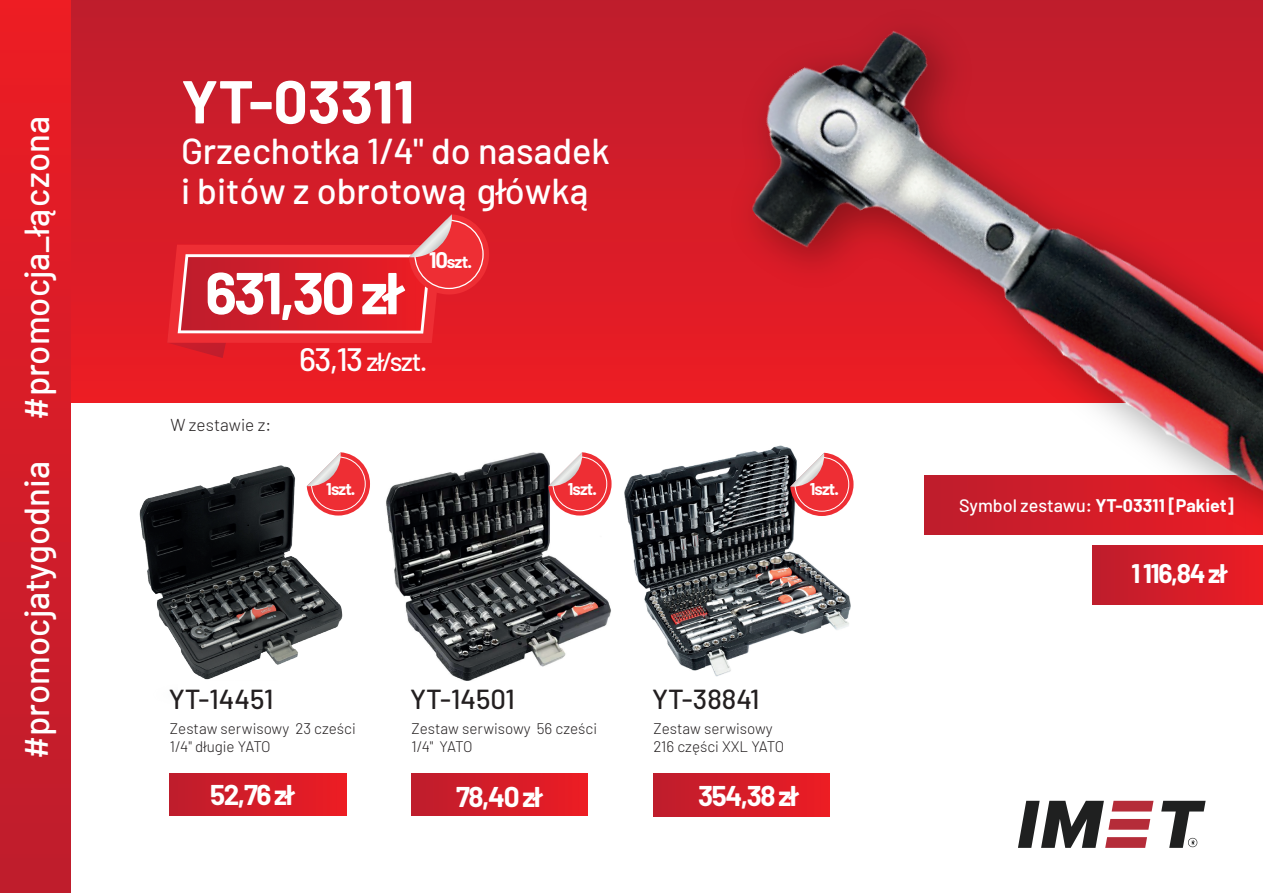
<style>
.page{position:relative;width:1263px;height:893px;background:#fff}
.page>*{position:absolute;margin:0;border:0;box-sizing:border-box;transform-origin:0 0}
.t1{font:700 60.45px "Barlow";color:#fff}
.t2{font:700 58.95px "Barlow";letter-spacing:-.05em;color:#fff}
.t3{font:500 36px/40.3px "Barlow";color:#fff}
.t4{font:500 34.8px "Barlow";color:#fff}
.t5{font:700 27.9px "Barlow";letter-spacing:-.05em;color:#fff}
.t6{font:500 27.45px "Barlow";color:#231f20}
.t7{font:700 26.25px "Barlow";letter-spacing:-.05em;color:#fff}
.t8{font:500 26.1px "Barlow";color:#fff}
.t9{font:700 17.85px "Barlow";color:#fff}
.t10{font:300 17.25px "Barlow";color:#231f20}
.t11{font:700 17.25px "Barlow";color:#fff}
.t12{font:700 16.65px "Barlow";letter-spacing:-.05em;color:#fff}
.t13{font:300 15.3px/18.3px "Barlow";color:#231f20}
.s1{font-size:22.05px}
.s2{font-size:32.4px}
.s3{font-weight:500}
</style>
<div class="page">
<img style="left:139px;top:465px;width:204px;height:215px">
<img style="left:386px;top:452px;width:226px;height:229px">
<img style="left:624px;top:463px;width:80px;height:208px">
<div style="left:0;top:0;width:1263px;height:403px;background:linear-gradient(to bottom,#be1d2d,#ed1c24)"></div>
<svg style="left:167px;top:214px;width:322px;height:144px;background:#de2b35"></svg>
<svg style="left:307px;top:452px;width:63px;height:64px"></svg>
<div style="left:170px;top:773px;width:176px;height:43px;background:linear-gradient(to right,#be1d2d,#ec1c24)"></div>
<svg style="left:548px;top:452px;width:63px;height:64px"></svg>
<div style="left:411px;top:773px;width:177px;height:43px;background:linear-gradient(to right,#bd1d2d,#ed1c24)"></div>
<div style="left:0;top:0;width:70px;height:893px;background:linear-gradient(to bottom,#ed1c24,#be1d2d)"></div>
<svg style="left:1018px;top:801px;width:135px;height:47px"></svg>
<svg style="left:1161px;top:801px;width:44px;height:47px"></svg>
<div style="left:653px;top:774px;width:177px;height:42px;background:linear-gradient(to right,#bd1d2d,#ed1c24)"></div>
<img style="left:704px;top:0;width:559px;height:677px">
<h3 class="t4" style="left:15px;top:759px;width:644px;rotate:-90deg">#promocjatygodnia #promocja_łączona</h3>
<h1 class="t1" style="left:181px;top:64px;width:235px">YT-03311</h1>
<h3 class="t3" style="left:181px;top:130px;width:430px">Grzechotka 1/4" do nasadek i bitów z obrotową główką</h3>
<h2 class="t2" style="left:205px;top:256px;width:196px">631,30 zł</h2>
<p class="t11" style="left:429px;top:251px;width:44px"><span class="s1">10</span>szt.</p>
<p class="t10" style="left:170px;top:414px;width:102px">W zestawie z:</p>
<h3 class="t8" style="left:299px;top:345px;width:129px"><span class="s2">63,13</span> zł/szt.</h3>
<p class="t12" style="left:326px;top:479px;width:31px">1szt.</p>
<p class="t12" style="left:568px;top:479px;width:31px">1szt.</p>
<p class="t12" style="left:810px;top:479px;width:31px">1szt.</p>
<h3 class="t6" style="left:169px;top:682px;width:106px">YT-14451</h3>
<p class="t13" style="left:170px;top:718px;width:187px">Zestaw serwisowy 23 cześci<br>1/4" długie YATO</p>
<h3 class="t5" style="left:210px;top:778px;width:84px">52,76 zł</h3>
<h3 class="t6" style="left:410px;top:682px;width:106px">YT-14501</h3>
<p class="t13" style="left:411px;top:718px;width:187px">Zestaw serwisowy 56 cześci<br>1/4" YATO</p>
<h3 class="t5" style="left:456px;top:779px;width:86px">78,40 zł</h3>
<h3 class="t6" style="left:652px;top:682px;width:109px">YT-38841</h3>
<p class="t13" style="left:653px;top:719px;width:132px">Zestaw serwisowy<br>216 części XXL YATO</p>
<h3 class="t5" style="left:698px;top:778px;width:100px">354,38 zł</h3>
<p class="t9" style="left:959px;top:494px;width:276px"><span class="s3">Symbol zestawu:</span> YT-03311 [Pakiet]</p>
<h3 class="t7" style="left:1131px;top:557px;width:96px">1 116,84 zł</h3>
</div>
